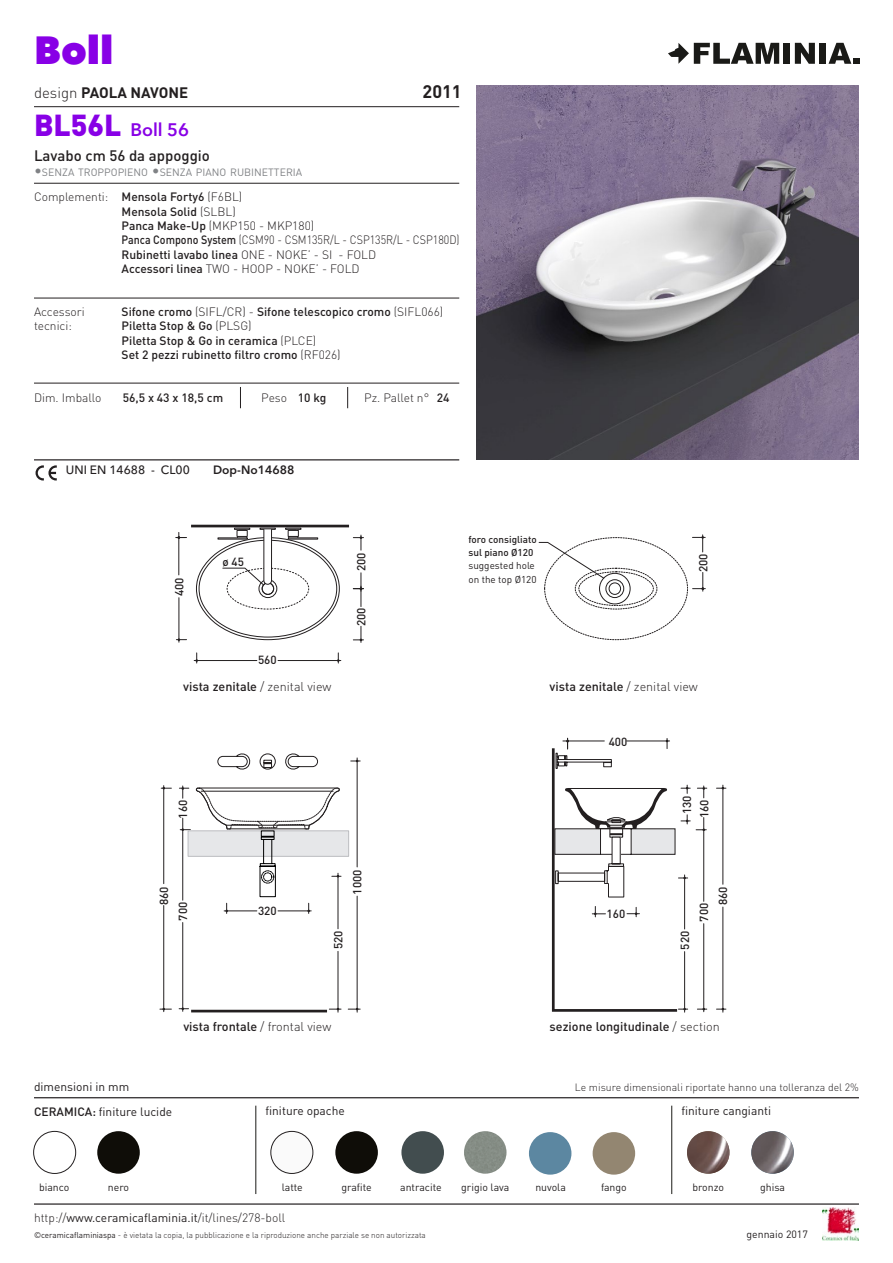
<style>
.page{position:relative;width:893px;height:1263px;background:#fff}
.page>*{position:absolute;margin:0;border:0;box-sizing:border-box;transform-origin:0 0}
.t1{font:800 39px "Avenir Next LT Pro";color:#8800e6}
.t2{font:600 18px "Avenir Next LT Pro";color:#8800e6}
.t3{font:700 18px "DIN";color:#231f20}
.t4{font:500 15px "DIN";color:#231f20}
.t5{font:700 15px "DIN";color:#231f20}
.t6{font:500 12.6px "DIN";color:#231f20}
.t7{font:300 12px/14.4px "DIN";color:#231f20}
.t8{font:500 12px/14.4px "DIN";color:#231f20}
.t9{font:12px "DIN";color:#231f20}
.t10{font:500 12px "Avenir Next LT Pro";color:#231f20}
.t11{font:600 12px "Avenir Next LT Pro";color:#231f20}
.t12{font:500 11.7px/19.2px "DIN";color:#231f20}
.t13{font:10.5px "DIN";color:#231f20}
.t14{font:300 10.5px "DIN";color:#231f20}
.t15{font:10.5px "DIN";color:#808285}
.t16{font:500 9.9px/13.2px "DIN";color:#231f20}
.t17{font:9.9px/13.2px "DIN";color:#231f20}
.t18{font:300 8.25px "DIN";color:#231f20}
.s1{font-weight:300}
.s2{font-family:"DIN";font-weight:900;font-size:30px}
.s3{font-size:15px}
.s4{font-weight:500}
.s5{font-weight:400}
</style>
<div class="page">
<hr style="left:34px;top:1203px;width:825px;height:2px;background:#231f20">
<img style="left:822px;top:1208px;width:37px;height:32px">
<svg style="left:668px;top:43px;width:111px;height:21px"></svg>
<div style="left:784px;top:43px;width:6px;height:21px;background:#1a1a17"></div>
<svg style="left:795px;top:43px;width:20px;height:21px"></svg>
<div style="left:819px;top:43px;width:7px;height:21px;background:#1a1a17"></div>
<svg style="left:828px;top:43px;width:31px;height:21px"></svg>
<hr style="left:34px;top:459px;width:425px;height:1px;background:#231f20">
<hr style="left:34px;top:106px;width:425px;height:1px;background:#231f20">
<hr style="left:34px;top:183px;width:425px;height:1px;background:#231f20">
<svg style="left:36px;top:465px;width:21px;height:15px"></svg>
<svg style="left:191px;top:524px;width:487px;height:489px"></svg>
<hr style="left:224px;top:911px;width:33px;height:1px;background:#231f20">
<hr style="left:278px;top:911px;width:33px;height:1px;background:#231f20">
<svg style="left:225px;top:903px;width:3px;height:10px"></svg>
<svg style="left:307px;top:903px;width:3px;height:10px"></svg>
<hr style="left:163px;top:905px;width:1px;height:107px;background:#231f20">
<svg style="left:160px;top:1008px;width:11px;height:2px"></svg>
<hr style="left:703px;top:817px;width:1px;height:84px;background:#231f20">
<svg style="left:627px;top:907px;width:12px;height:10px"></svg>
<svg style="left:592px;top:906px;width:13px;height:11px"></svg>
<hr style="left:703px;top:924px;width:1px;height:88px;background:#231f20">
<svg style="left:697px;top:1008px;width:10px;height:2px"></svg>
<hr style="left:182px;top:818px;width:1px;height:82px;background:#231f20">
<hr style="left:182px;top:922px;width:1px;height:89px;background:#231f20">
<svg style="left:179px;top:1007px;width:10px;height:3px"></svg>
<hr style="left:723px;top:785px;width:1px;height:99px;background:#231f20">
<hr style="left:723px;top:907px;width:1px;height:105px;background:#231f20">
<svg style="left:716px;top:787px;width:10px;height:2px"></svg>
<svg style="left:716px;top:1008px;width:10px;height:2px"></svg>
<hr style="left:684px;top:875px;width:1px;height:54px;background:#231f20">
<hr style="left:684px;top:951px;width:1px;height:61px;background:#231f20">
<svg style="left:678px;top:1008px;width:10px;height:2px"></svg>
<hr style="left:338px;top:873px;width:1px;height:56px;background:#231f20">
<hr style="left:338px;top:951px;width:1px;height:61px;background:#231f20">
<svg style="left:329px;top:1008px;width:12px;height:2px"></svg>
<hr style="left:357px;top:896px;width:1px;height:116px;background:#231f20">
<svg style="left:348px;top:1008px;width:12px;height:2px"></svg>
<svg style="left:161px;top:528px;width:546px;height:369px"></svg>
<img style="left:476px;top:85px;width:383px;height:374px">
<hr style="left:34px;top:298px;width:425px;height:1px;background:#231f20">
<hr style="left:34px;top:383px;width:425px;height:1px;background:#231f20">
<svg style="left:240px;top:387px;width:1px;height:21px"></svg>
<svg style="left:347px;top:387px;width:1px;height:21px"></svg>
<hr style="left:34px;top:1097px;width:825px;height:1px;background:#231f20">
<hr style="left:256px;top:1106px;width:1px;height:88px;background:#1a1a17">
<hr style="left:671px;top:1106px;width:1px;height:88px;background:#1a1a17">
<div style="left:33px;top:1131px;width:43px;height:43px;border:1px solid #231f20;border-radius:50%"></div>
<div style="left:97px;top:1131px;width:43px;height:43px;background:#0f0d08;border-radius:50%"></div>
<div style="left:271px;top:1131px;width:42px;height:42px;background:#fafafa;border-radius:50%"></div>
<div style="left:271px;top:1131px;width:42px;height:43px;border:1px solid #231f20;border-radius:50%"></div>
<div style="left:335px;top:1131px;width:43px;height:43px;background:#0f0d08;border-radius:50%"></div>
<div style="left:401px;top:1131px;width:43px;height:43px;background:#424d4f;border-radius:50%"></div>
<img style="left:464px;top:1131px;width:42px;height:43px;border-radius:21px">
<div style="left:529px;top:1132px;width:42px;height:42px;background:#5c87a1;border-radius:50%"></div>
<div style="left:593px;top:1132px;width:42px;height:42px;background:#938671;border-radius:50%"></div>
<img style="left:751px;top:1131px;width:43px;height:43px;border-radius:21px">
<img style="left:687px;top:1131px;width:42px;height:43px;border-radius:21px">
<h1 class="t1" style="left:34px;top:26px;width:81px">Boll</h1>
<p class="t5" style="left:34px;top:82px;width:156px"><span class="s1">design</span> PAOLA NAVONE</p>
<h2 class="t2" style="left:34px;top:118px;width:157px"><span class="s2">BL56L</span> Boll 56</h2>
<h2 class="t3" style="left:423px;top:79px;width:41px">2011</h2>
<p class="t4" style="left:34px;top:146px;width:177px">Lavabo cm 56 da appoggio</p>
<p class="t15" style="left:34px;top:166px;width:270px"><span class="s3">•</span>SENZA TROPPOPIENO <span class="s3">•</span>SENZA PIANO RUBINETTERIA</p>
<p class="t7" style="left:122px;top:190px;width:339px"><span class="s4">Mensola Forty6</span> (F6BL)<br><span class="s4">Mensola Solid</span> (SLBL)<br><span class="s4">Panca Make-Up</span> (MKP150 - MKP180)<br><span class="s4">Panca Compono System</span> (CSM90 - CSM135R/L - CSP135R/L - CSP180D)<br><span class="s4">Rubinetti lavabo linea</span> ONE - NOKE’ - SI - FOLD<br><span class="s4">Accessori linea</span> TWO - HOOP - NOKE’ - FOLD</p>
<p class="t8" style="left:122px;top:304px;width:323px">Sifone cromo <span class="s1">(SIFL/CR) -</span> Sifone telescopico cromo <span class="s1">(SIFL066)<br></span>Piletta Stop &amp; Go <span class="s1">(PLSG)<br></span>Piletta Stop &amp; Go in ceramica <span class="s1">(PLCE)<br></span>Set 2 pezzi rubinetto filtro cromo <span class="s1">(RF026)</span></p>
<p class="t7" style="left:34px;top:189px;width:76px">Complementi:</p>
<p class="t7" style="left:34px;top:304px;width:52px">Accessori tecnici:</p>
<p class="t7" style="left:34px;top:390px;width:69px">Dim. Imballo</p>
<p class="t8" style="left:123px;top:390px;width:102px">56,5 x 43 x 18,5 cm</p>
<p class="t7" style="left:261px;top:390px;width:67px">Peso <span class="s4">10 kg</span></p>
<p class="t7" style="left:364px;top:390px;width:87px">Pz. Pallet n° <span class="s4">24</span></p>
<p class="t10" style="left:66px;top:463px;width:125px">UNI EN 14688 - CL00</p>
<p class="t11" style="left:213px;top:463px;width:83px">Dop-No14688</p>
<p class="t12" style="left:169px;top:596px;width:20px;rotate:-90deg">400</p>
<p class="t12" style="left:222px;top:551px;width:23px">ø 45</p>
<p class="t12" style="left:258px;top:650px;width:20px">560</p>
<p class="t12" style="left:351px;top:571px;width:20px;rotate:-90deg">200</p>
<p class="t12" style="left:351px;top:626px;width:20px;rotate:-90deg">200</p>
<p class="t16" style="left:468px;top:532px;width:70px">foro consigliato sul piano Ø120</p>
<p class="t17" style="left:468px;top:559px;width:70px">suggested hole on the top Ø120</p>
<p class="t12" style="left:693px;top:572px;width:20px;rotate:-90deg">200</p>
<p class="t6" style="left:183px;top:678px;width:150px">vista zenitale <span class="s1">/ zenital view</span></p>
<p class="t6" style="left:550px;top:678px;width:150px">vista zenitale <span class="s1">/ zenital view</span></p>
<p class="t12" style="left:173px;top:818px;width:20px;rotate:-90deg">160</p>
<p class="t12" style="left:154px;top:905px;width:20px;rotate:-90deg">860</p>
<p class="t12" style="left:173px;top:920px;width:20px;rotate:-90deg">700</p>
<p class="t12" style="left:258px;top:900px;width:20px">320</p>
<p class="t12" style="left:347px;top:895px;width:26px;rotate:-90deg">1000</p>
<p class="t12" style="left:328px;top:949px;width:20px;rotate:-90deg">520</p>
<p class="t12" style="left:609px;top:731px;width:20px">400</p>
<p class="t12" style="left:607px;top:903px;width:20px">160</p>
<p class="t12" style="left:677px;top:814px;width:20px;rotate:-90deg">130</p>
<p class="t12" style="left:694px;top:818px;width:20px;rotate:-90deg">160</p>
<p class="t12" style="left:675px;top:950px;width:20px;rotate:-90deg">520</p>
<p class="t12" style="left:694px;top:905px;width:20px;text-indent:-17px;rotate:-90deg">700<br>860</p>
<p class="t6" style="left:183px;top:1019px;width:149px">vista frontale <span class="s1">/ frontal view</span></p>
<p class="t6" style="left:550px;top:1019px;width:172px">sezione longitudinale <span class="s1">/ section</span></p>
<p class="t9" style="left:34px;top:1079px;width:97px">dimensioni in mm</p>
<p class="t14" style="left:575px;top:1080px;width:286px">Le misure dimensionali riportate hanno una tolleranza del 2%</p>
<p class="t9" style="left:34px;top:1104px;width:140px"><span class="s4">CERAMICA:</span> finiture lucide</p>
<p class="t9" style="left:265px;top:1103px;width:81px">finiture opache</p>
<p class="t9" style="left:681px;top:1103px;width:91px">finiture cangianti</p>
<p class="t13" style="left:39px;top:1180px;width:32px">bianco</p>
<p class="t13" style="left:108px;top:1180px;width:23px">nero</p>
<p class="t13" style="left:282px;top:1180px;width:23px">latte</p>
<p class="t13" style="left:341px;top:1180px;width:32px">grafite</p>
<p class="t13" style="left:400px;top:1180px;width:43px">antracite</p>
<p class="t13" style="left:461px;top:1180px;width:50px">grigio lava</p>
<p class="t13" style="left:535px;top:1180px;width:32px">nuvola</p>
<p class="t13" style="left:601px;top:1180px;width:27px">fango</p>
<p class="t13" style="left:692px;top:1180px;width:33px">bronzo</p>
<p class="t13" style="left:760px;top:1180px;width:26px">ghisa</p>
<p class="t7" style="left:34px;top:1210px;width:253px">http://<span class="s5">www.ceramicaflaminia.it</span>/it/lines/278-boll</p>
<p class="t18" style="left:34px;top:1230px;width:393px"><span class="s5">©ceramicaflaminiaspa</span> - è vietata la copia, la pubblicazione e la riproduzione anche parziale se non autorizzata</p>
<p class="t13" style="left:747px;top:1228px;width:63px">gennaio 2017</p>
</div>
